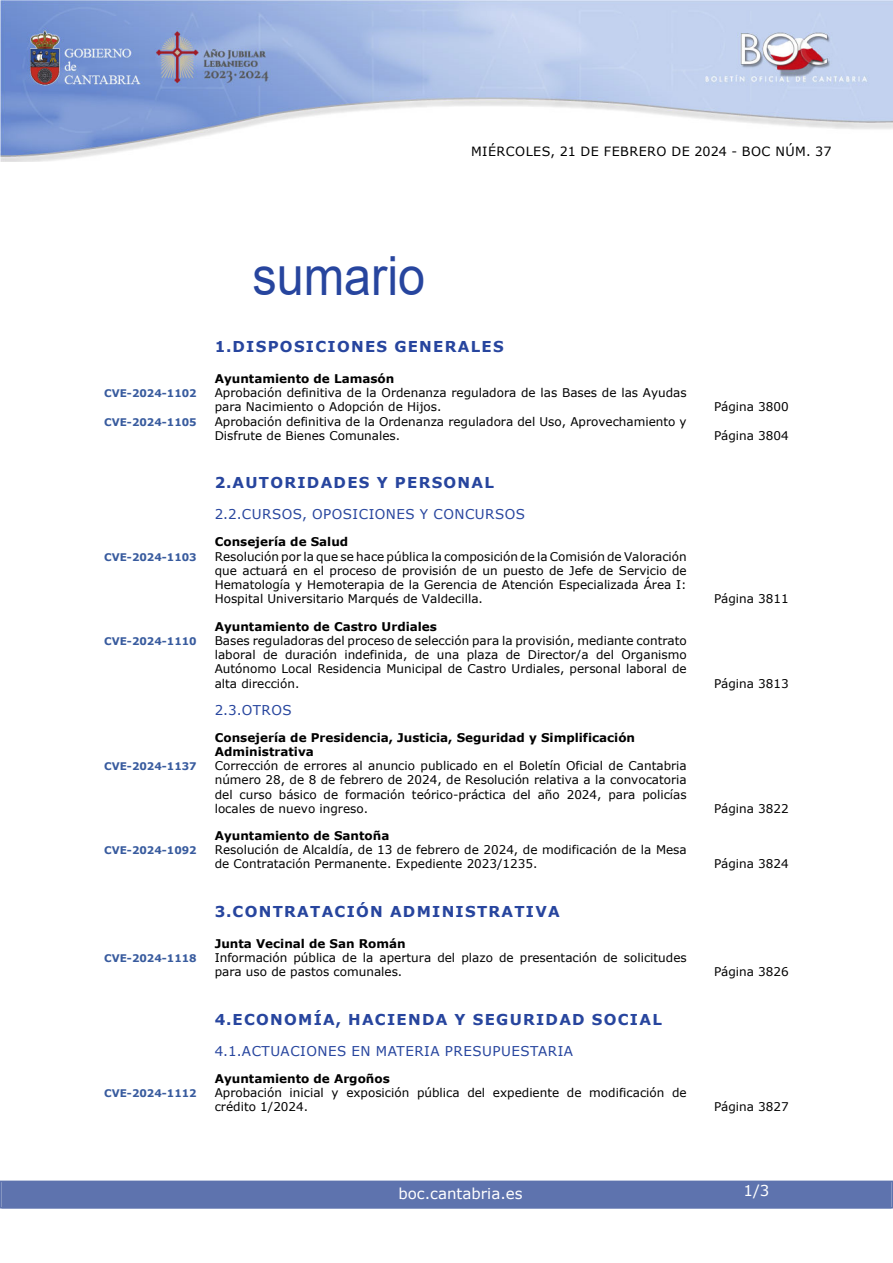
<style>
.page{position:relative;width:893px;height:1263px;background:#fff}
.page>*{position:absolute;margin:0;border:0;box-sizing:border-box;transform-origin:0 0}
.SUMARIO{font:54px "Arial";color:#27459e;scale:.9 1}
.indice_1{font:700 15px "Verdana";letter-spacing:.085em;color:#27459e}
.t1{font:15px "Verdana";color:#fff}
.indice_2{font:13.5px "Verdana";letter-spacing:.035em;color:#27459e}
.t2{font:12.75px "Verdana";letter-spacing:.035em;color:#000}
.indice_4{font:12px/14.2px "Verdana";color:#000}
.indice_3{font:700 12px/14.2px "Verdana";color:#000}
.indice_4-2{font:700 10.5px "Verdana";color:#385b9e}
</style>
<div class="page">
<img style="left:0;top:0;width:893px;height:161px">
<div style="left:2px;top:1181px;width:889px;height:27px;background:#5e73ae"></div>
<div style="left:0;top:1180px;width:893px;height:28px;border:2px solid #5e73ae"></div>
<h1 class="SUMARIO" style="left:252px;top:239px;width:194px">sumario</h1>
<p class="t2" style="left:471px;top:142px;width:362px">MIÉRCOLES, 21 DE FEBRERO DE 2024 - BOC NÚM. 37</p>
<h2 class="indice_1" style="left:215px;top:336px;width:290px">1.DISPOSICIONES GENERALES</h2>
<h4 class="indice_3" style="left:215px;top:371px;width:181px">Ayuntamiento de Lamasón</h4>
<p class="indice_4-2" style="left:104px;top:386px;width:94px">CVE-2024-1102</p>
<p class="indice_4" style="left:215px;top:386px;width:473px">Aprobación definitiva de la Ordenanza reguladora de las Bases de las Ayudas para Nacimiento o Adopción de Hijos.</p>
<p class="indice_4-2" style="left:104px;top:414px;width:94px">CVE-2024-1105</p>
<p class="indice_4" style="left:215px;top:414px;width:473px">Aprobación definitiva de la Ordenanza reguladora del Uso, Aprovechamiento y<br>Disfrute de Bienes Comunales.</p>
<h2 class="indice_1" style="left:215px;top:472px;width:281px">2.AUTORIDADES Y PERSONAL</h2>
<h3 class="indice_2" style="left:215px;top:505px;width:312px">2.2.CURSOS, OPOSICIONES Y CONCURSOS</h3>
<h4 class="indice_3" style="left:215px;top:535px;width:135px">Consejería de Salud</h4>
<p class="indice_4-2" style="left:104px;top:549px;width:94px">CVE-2024-1103</p>
<p class="indice_4" style="left:215px;top:549px;width:473px;text-align:justify">Resolución por la que se hace pública la composición de la Comisión de Valoración que actuará en el proceso de provisión de un puesto de Jefe de Servicio de Hematología y Hemoterapia de la Gerencia de Atención Especializada Área I:<br>Hospital Universitario Marqués de Valdecilla.</p>
<h4 class="indice_3" style="left:215px;top:619px;width:224px">Ayuntamiento de Castro Urdiales</h4>
<p class="indice_4-2" style="left:104px;top:633px;width:94px">CVE-2024-1110</p>
<p class="indice_4" style="left:215px;top:633px;width:473px;text-align:justify">Bases reguladoras del proceso de selección para la provisión, mediante contrato laboral de duración indefinida, de una plaza de Director/a del Organismo Autónomo Local Residencia Municipal de Castro Urdiales, personal laboral de alta dirección.</p>
<h3 class="indice_2" style="left:215px;top:700px;width:78px">2.3.OTROS</h3>
<h4 class="indice_3" style="left:215px;top:730px;width:422px">Consejería de Presidencia, Justicia, Seguridad y Simplificación<br>Administrativa</h4>
<p class="indice_4-2" style="left:104px;top:759px;width:94px">CVE-2024-1137</p>
<p class="indice_4" style="left:215px;top:758px;width:473px;text-align:justify">Corrección de errores al anuncio publicado en el Boletín Oficial de Cantabria número 28, de 8 de febrero de 2024, de Resolución relativa a la convocatoria del curso básico de formación teórico-práctica del año 2024, para policías locales de nuevo ingreso.</p>
<h4 class="indice_3" style="left:215px;top:828px;width:176px">Ayuntamiento de Santoña</h4>
<p class="indice_4-2" style="left:104px;top:843px;width:94px">CVE-2024-1092</p>
<p class="indice_4" style="left:215px;top:842px;width:473px">Resolución de Alcaldía, de 13 de febrero de 2024, de modificación de la Mesa de Contratación Permanente. Expediente 2023/1235.</p>
<h2 class="indice_1" style="left:215px;top:900px;width:347px">3.CONTRATACIÓN ADMINISTRATIVA</h2>
<h4 class="indice_3" style="left:215px;top:936px;width:192px">Junta Vecinal de San Román</h4>
<p class="indice_4-2" style="left:104px;top:951px;width:94px">CVE-2024-1118</p>
<p class="indice_4" style="left:215px;top:950px;width:473px">Información pública de la apertura del plazo de presentación de solicitudes para uso de pastos comunales.</p>
<h2 class="indice_1" style="left:215px;top:1008px;width:449px">4.ECONOMÍA, HACIENDA Y SEGURIDAD SOCIAL</h2>
<h3 class="indice_2" style="left:215px;top:1042px;width:360px">4.1.ACTUACIONES EN MATERIA PRESUPUESTARIA</h3>
<h4 class="indice_3" style="left:215px;top:1071px;width:177px">Ayuntamiento de Argoños</h4>
<p class="indice_4-2" style="left:104px;top:1086px;width:94px">CVE-2024-1112</p>
<p class="indice_4" style="left:215px;top:1085px;width:473px">Aprobación inicial y exposición pública del expediente de modificación de crédito 1/2024.</p>
<p class="t1" style="left:398px;top:1183px;width:126px">boc.cantabria.es</p>
<p class="indice_4" style="left:714px;top:400px;width:76px">Página 3800</p>
<p class="indice_4" style="left:714px;top:428px;width:76px">Página 3804</p>
<p class="indice_4" style="left:714px;top:592px;width:76px">Página 3811</p>
<p class="indice_4" style="left:714px;top:676px;width:76px">Página 3813</p>
<p class="indice_4" style="left:714px;top:801px;width:76px">Página 3822</p>
<p class="indice_4" style="left:714px;top:857px;width:76px">Página 3824</p>
<p class="indice_4" style="left:714px;top:965px;width:76px">Página 3826</p>
<p class="indice_4" style="left:714px;top:1100px;width:76px">Página 3827</p>
<p class="t1" style="left:744px;top:1180px;width:27px">1/3</p>
</div>
